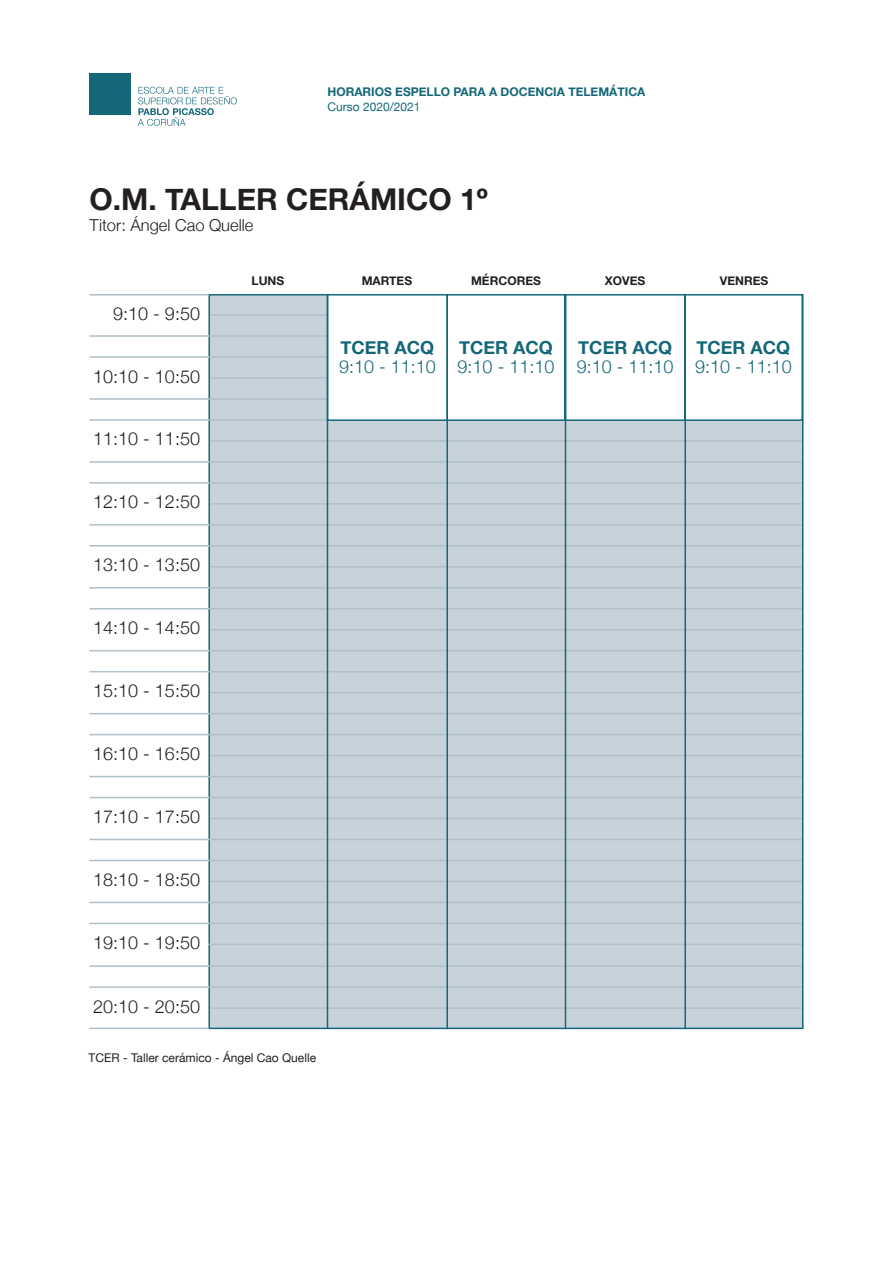
<style>
.page{position:relative;width:893px;height:1263px;background:#fff}
.page>*{position:absolute;margin:0;border:0;box-sizing:border-box;transform-origin:0 0}
.t1{font:700 30px "Helvetica Neue";color:#231f20}
.t2{font:300 18px "Helvetica Neue";color:#231f20}
.t3{font:300 18px "Helvetica Neue";color:#136779}
.t4{font:700 18px "Helvetica Neue";color:#136779}
.t5{font:300 16.5px "Helvetica Neue";color:#231f20}
.t6{font:700 12px "Helvetica Neue";color:#136779}
.t7{font:12px "Helvetica Neue";color:#231f20}
.t8{font:700 12px "Helvetica Neue";color:#231f20}
.t9{font:12px "Helvetica Neue";color:#136779}
</style>
<div class="page">
<div style="left:89px;top:73px;width:42px;height:42px;background:#136779"></div>
<svg style="left:138px;top:87px;width:99px;height:39px"></svg>
<div style="left:208px;top:294px;width:595px;height:735px;background:#c7d3db;border:2px solid #136779"></div>
<hr style="left:210px;top:314px;width:592px;height:2px;background:#b1c0c9">
<hr style="left:89px;top:335px;width:713px;height:2px;background:#b1c0c9">
<hr style="left:89px;top:356px;width:713px;height:2px;background:#b1c0c9">
<hr style="left:210px;top:377px;width:592px;height:2px;background:#b1c0c9">
<hr style="left:89px;top:398px;width:713px;height:2px;background:#b1c0c9">
<hr style="left:89px;top:419px;width:713px;height:2px;background:#b1c0c9">
<hr style="left:210px;top:440px;width:592px;height:2px;background:#b1c0c9">
<hr style="left:89px;top:461px;width:713px;height:2px;background:#b1c0c9">
<hr style="left:89px;top:482px;width:713px;height:2px;background:#b1c0c9">
<hr style="left:210px;top:503px;width:592px;height:2px;background:#b1c0c9">
<hr style="left:89px;top:524px;width:713px;height:2px;background:#b1c0c9">
<hr style="left:89px;top:545px;width:713px;height:1px;background:#b1c0c9">
<hr style="left:210px;top:566px;width:592px;height:1px;background:#b1c0c9">
<hr style="left:89px;top:587px;width:713px;height:1px;background:#b1c0c9">
<hr style="left:89px;top:608px;width:713px;height:1px;background:#b1c0c9">
<hr style="left:210px;top:629px;width:592px;height:1px;background:#b1c0c9">
<hr style="left:89px;top:650px;width:713px;height:1px;background:#b1c0c9">
<hr style="left:89px;top:671px;width:713px;height:1px;background:#b1c0c9">
<hr style="left:210px;top:692px;width:592px;height:1px;background:#b1c0c9">
<hr style="left:89px;top:713px;width:713px;height:1px;background:#b1c0c9">
<hr style="left:89px;top:734px;width:713px;height:1px;background:#b1c0c9">
<hr style="left:210px;top:755px;width:592px;height:1px;background:#b1c0c9">
<hr style="left:89px;top:776px;width:713px;height:1px;background:#b1c0c9">
<hr style="left:89px;top:797px;width:713px;height:1px;background:#b1c0c9">
<hr style="left:89px;top:860px;width:713px;height:1px;background:#b1c0c9">
<hr style="left:89px;top:923px;width:713px;height:1px;background:#b1c0c9">
<hr style="left:210px;top:818px;width:592px;height:1px;background:#b1c0c9">
<hr style="left:210px;top:881px;width:592px;height:1px;background:#b1c0c9">
<hr style="left:208px;top:944px;width:594px;height:1px;background:#b1c0c9">
<hr style="left:89px;top:965px;width:713px;height:2px;background:#b1c0c9">
<hr style="left:89px;top:839px;width:713px;height:1px;background:#b1c0c9">
<hr style="left:89px;top:902px;width:713px;height:1px;background:#b1c0c9">
<div style="left:685px;top:295px;width:117px;height:125px;background:#fff"></div>
<div style="left:684px;top:294px;width:119px;height:127px;border:2px solid #136779"></div>
<div style="left:565px;top:295px;width:120px;height:125px;background:#fff"></div>
<div style="left:565px;top:294px;width:121px;height:127px;border:2px solid #136779"></div>
<div style="left:447px;top:295px;width:118px;height:125px;background:#fff"></div>
<div style="left:446px;top:294px;width:119px;height:127px;border:2px solid #136779"></div>
<div style="left:328px;top:295px;width:119px;height:125px;background:#fff"></div>
<div style="left:327px;top:294px;width:121px;height:127px;border:2px solid #136779"></div>
<hr style="left:89px;top:294px;width:119px;height:2px;background:#b1c0c9">
<hr style="left:89px;top:1028px;width:119px;height:1px;background:#b1c0c9">
<hr style="left:89px;top:986px;width:713px;height:2px;background:#b1c0c9">
<hr style="left:210px;top:1007px;width:592px;height:2px;background:#b1c0c9">
<hr style="left:327px;top:294px;width:1px;height:734px;background:#136779">
<hr style="left:446px;top:294px;width:2px;height:735px;background:#136779">
<hr style="left:565px;top:294px;width:1px;height:735px;background:#136779">
<hr style="left:684px;top:294px;width:2px;height:735px;background:#136779">
<p class="t6" style="left:327px;top:82px;width:319px">HORARIOS ESPELLO PARA A DOCENCIA TELEMÁTICA</p>
<p class="t9" style="left:327px;top:98px;width:94px">Curso 2020/2021</p>
<h1 class="t1" style="left:89px;top:176px;width:400px">O.M. TALLER CERÁMICO 1º</h1>
<p class="t5" style="left:89px;top:212px;width:165px">Titor: Ángel Cao Quelle</p>
<p class="t2" style="left:113px;top:299px;width:88px">9:10 - 9:50</p>
<p class="t2" style="left:93px;top:362px;width:108px">10:10 - 10:50</p>
<p class="t2" style="left:93px;top:424px;width:108px">11:10 - 11:50</p>
<p class="t2" style="left:93px;top:487px;width:108px">12:10 - 12:50</p>
<p class="t2" style="left:93px;top:550px;width:108px">13:10 - 13:50</p>
<p class="t2" style="left:93px;top:613px;width:108px">14:10 - 14:50</p>
<p class="t2" style="left:93px;top:676px;width:108px">15:10 - 15:50</p>
<p class="t2" style="left:93px;top:739px;width:108px">16:10 - 16:50</p>
<p class="t2" style="left:93px;top:802px;width:108px">17:10 - 17:50</p>
<p class="t2" style="left:93px;top:865px;width:108px">18:10 - 18:50</p>
<p class="t2" style="left:93px;top:928px;width:108px">19:10 - 19:50</p>
<p class="t2" style="left:93px;top:992px;width:108px">20:10 - 20:50</p>
<p class="t8" style="left:252px;top:271px;width:34px">LUNS</p>
<p class="t8" style="left:362px;top:271px;width:52px">MARTES</p>
<p class="t8" style="left:471px;top:271px;width:71px">MÉRCORES</p>
<p class="t8" style="left:605px;top:271px;width:42px">XOVES</p>
<p class="t8" style="left:720px;top:271px;width:50px">VENRES</p>
<p class="t4" style="left:341px;top:333px;width:95px">TCER ACQ</p>
<p class="t3" style="left:339px;top:352px;width:98px">9:10 - 11:10</p>
<p class="t4" style="left:459px;top:333px;width:95px">TCER ACQ</p>
<p class="t3" style="left:458px;top:352px;width:98px">9:10 - 11:10</p>
<p class="t4" style="left:578px;top:333px;width:95px">TCER ACQ</p>
<p class="t3" style="left:577px;top:352px;width:98px">9:10 - 11:10</p>
<p class="t4" style="left:697px;top:333px;width:95px">TCER ACQ</p>
<p class="t3" style="left:695px;top:352px;width:98px">9:10 - 11:10</p>
<p class="t7" style="left:89px;top:1049px;width:229px">TCER - Taller cerámico - Ángel Cao Quelle</p>
</div>
